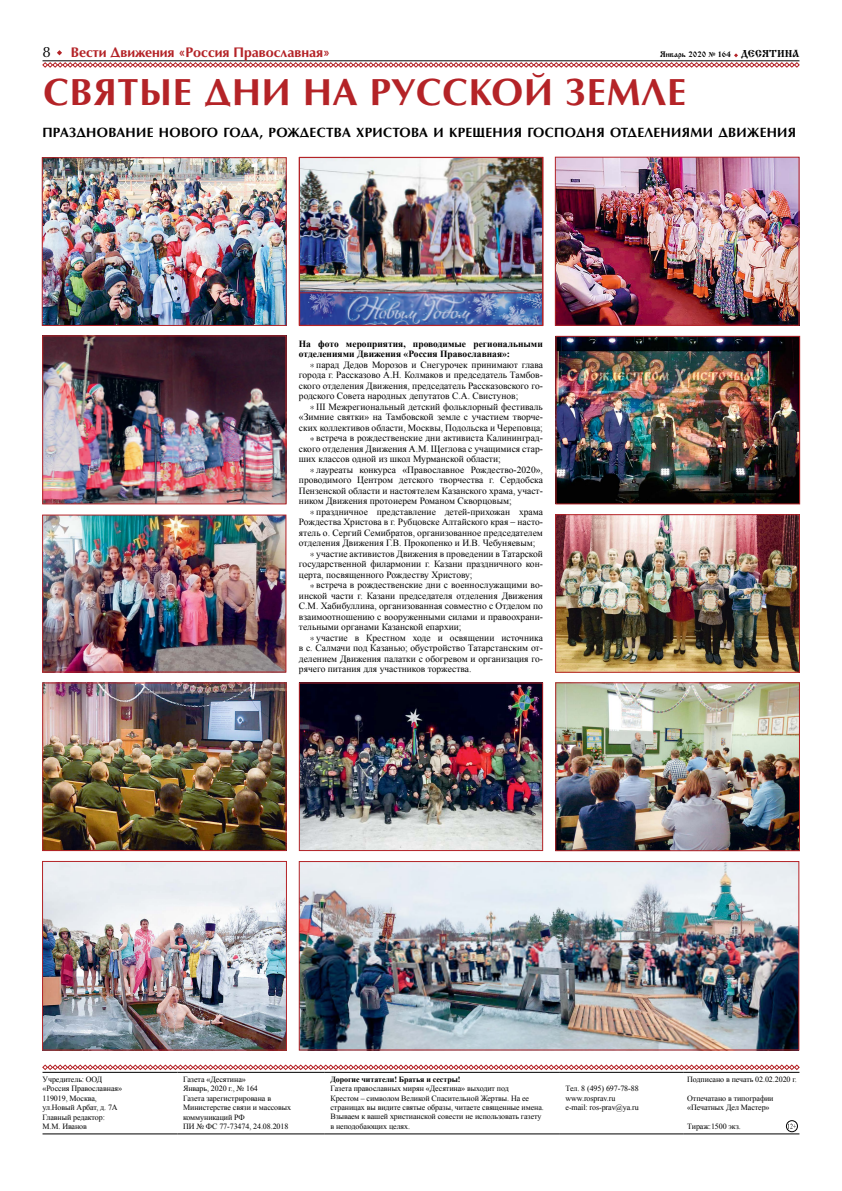
<style>
.page{position:relative;width:842px;height:1191px;background:#fff}
.page>*{position:absolute;margin:0;border:0;box-sizing:border-box;transform-origin:0 0}
.t1{font:700 38px "AG Opus C";letter-spacing:.025em;color:#b42327}
.t2{font:15px "AG Opus C";color:#000}
.t3{font:700 14px "AG Opus C";color:#b42327}
.t4{font:700 13.5px "AG Opus C";letter-spacing:.025em;color:#000}
.t5{font:9.5px/10.5px "Times New Roman";color:#000;text-align:justify}
.t6{font:700 9.5px/10.5px "Times New Roman";color:#000}
.t7{font:8px/9.4px "Times New Roman";letter-spacing:-.01em;color:#000}
.t8{font:700 8px "Times New Roman";letter-spacing:-.01em;color:#000}
.t9{font:8px "Izhitsa C";color:#000}
.s1{font-family:"Minion Pro";font-weight:700}
.s2{font-size:10px}
</style>
<div class="page">
<svg style="left:42px;top:50px;width:758px;height:18px"></svg>
<hr style="left:43px;top:61px;width:756px;height:1px;background:#000">
<hr style="left:43px;top:1072px;width:134px;height:1px;background:#000">
<hr style="left:177px;top:1072px;width:148px;height:1px;background:#000">
<hr style="left:325px;top:1072px;width:235px;height:1px;background:#000">
<hr style="left:560px;top:1072px;width:123px;height:1px;background:#000">
<hr style="left:683px;top:1072px;width:116px;height:1px;background:#000">
<hr style="left:43px;top:1133px;width:134px;height:1px;background:#000">
<hr style="left:177px;top:1133px;width:148px;height:1px;background:#000">
<hr style="left:325px;top:1133px;width:235px;height:1px;background:#000">
<hr style="left:560px;top:1133px;width:123px;height:1px;background:#000">
<hr style="left:683px;top:1133px;width:116px;height:1px;background:#000">
<svg style="left:42px;top:1064px;width:758px;height:6px"></svg>
<svg style="left:788px;top:1123px;width:8px;height:5px"></svg>
<div style="left:786px;top:1120px;width:12px;height:11px;border:1px solid #000;border-radius:50%"></div>
<img style="left:44px;top:517px;width:240px;height:153px">
<div style="left:42px;top:515px;width:244px;height:157px;border:1px solid #b42327"></div>
<img style="left:558px;top:516px;width:239px;height:154px">
<div style="left:556px;top:514px;width:243px;height:158px;border:1px solid #b42327"></div>
<img style="left:558px;top:338px;width:240px;height:164px">
<div style="left:556px;top:336px;width:244px;height:168px;border:1px solid #b42327"></div>
<img style="left:44px;top:338px;width:240px;height:164px">
<div style="left:42px;top:336px;width:244px;height:168px;border:1px solid #b42327"></div>
<img style="left:557px;top:159px;width:240px;height:164px">
<div style="left:555px;top:157px;width:244px;height:168px;border:1px solid #b42327"></div>
<img style="left:301px;top:159px;width:240px;height:133px">
<img style="left:301px;top:294px;width:240px;height:29px">
<div style="left:299px;top:292px;width:244px;height:34px;border:1px solid #b42327"></div>
<img style="left:301px;top:863px;width:496px;height:185px">
<div style="left:299px;top:861px;width:500px;height:189px;border:1px solid #b42327"></div>
<svg style="left:310px;top:363px;width:4px;height:4px"></svg>
<svg style="left:310px;top:405px;width:4px;height:4px"></svg>
<svg style="left:310px;top:437px;width:4px;height:4px"></svg>
<svg style="left:310px;top:468px;width:4px;height:4px"></svg>
<svg style="left:310px;top:510px;width:4px;height:4px"></svg>
<svg style="left:310px;top:552px;width:4px;height:4px"></svg>
<svg style="left:310px;top:584px;width:4px;height:4px"></svg>
<svg style="left:310px;top:636px;width:4px;height:4px"></svg>
<img style="left:558px;top:684px;width:239px;height:164px">
<div style="left:556px;top:682px;width:243px;height:168px;border:1px solid #b42327"></div>
<img style="left:44px;top:684px;width:240px;height:165px">
<div style="left:42px;top:682px;width:244px;height:169px;border:1px solid #b42327"></div>
<img style="left:44px;top:159px;width:240px;height:165px">
<div style="left:42px;top:157px;width:244px;height:169px;border:1px solid #b42327"></div>
<img style="left:301px;top:684px;width:240px;height:164px">
<div style="left:299px;top:682px;width:244px;height:168px;border:1px solid #b42327"></div>
<img style="left:44px;top:863px;width:241px;height:185px">
<div style="left:42px;top:861px;width:245px;height:189px;border:1px solid #b42327"></div>
<div style="left:299px;top:157px;width:244px;height:168px;border:1px solid #b42327"></div>
<h2 class="t2" style="left:43px;top:44px;width:10px">8</h2>
<h3 class="t3" style="left:71px;top:44px;width:261px">Вести Движения «Россия Православная»</h3>
<p class="t9" style="left:660px;top:50px;width:141px">Январь 2020 <span class="s1">№</span> 164 <span class="s2">ДЕСЯТИНА</span></p>
<h1 class="t1" style="left:44px;top:70px;width:644px">СВЯТЫЕ ДНИ НА РУССКОЙ ЗЕМЛЕ</h1>
<h3 class="t4" style="left:42px;top:124px;width:755px">ПРАЗДНОВАНИЕ НОВОГО ГОДА, РОЖДЕСТВА ХРИСТОВА И КРЕЩЕНИЯ ГОСПОДНЯ ОТДЕЛЕНИЯМИ ДВИЖЕНИЯ</h3>
<p class="t6" style="left:299px;top:338px;width:245px">На фото мероприятия, проводимые региональными отделениями Движения «Россия Православная»:</p>
<p class="t5" style="left:299px;top:359px;width:245px;text-indent:17px">парад Дедов Морозов и Снегурочек принимают глава города г. Рассказово А.Н. Колмаков и председатель Тамбов&shy;ского отделения Движения, председатель Рассказовского го&shy;родского Совета народных депутатов С.А. Свистунов;</p>
<p class="t5" style="left:316px;top:401px;width:228px">III Межрегиональный детский фольклорный фестиваль</p>
<p class="t5" style="left:299px;top:411px;width:245px">«Зимние святки» на Тамбовской земле с участием творче-</p>
<p class="t5" style="left:299px;top:422px;width:245px">ских коллективов области, Москвы, Подольска и Череповца;</p>
<p class="t5" style="left:316px;top:432px;width:228px">встреча в рождественские дни активиста Калининград-</p>
<p class="t5" style="left:299px;top:443px;width:245px">ского отделения Движения А.М. Щеглова с учащимися стар-</p>
<p class="t5" style="left:299px;top:453px;width:203px">ших классов одной из школ Мурманской области;</p>
<p class="t5" style="left:316px;top:464px;width:228px">лауреаты конкурса «Православное Рождество-2020»,</p>
<p class="t5" style="left:299px;top:474px;width:245px">проводимого Центром детского творчества г. Сердобска</p>
<p class="t5" style="left:299px;top:485px;width:245px">Пензенской области и настоятелем Казанского храма, участ-</p>
<p class="t5" style="left:299px;top:495px;width:214px">ником Движения протоиерем Романом Скворцовым;</p>
<p class="t5" style="left:316px;top:506px;width:228px">праздничное представление детей-прихожан храма</p>
<p class="t5" style="left:299px;top:516px;width:245px">Рождества Христова в г. Рубцовске Алтайского края – насто-</p>
<p class="t5" style="left:299px;top:527px;width:245px">ятель о. Сергий Семибратов, организованное председателем</p>
<p class="t5" style="left:299px;top:537px;width:238px">отделения Движения Г.В. Прокопенко и И.В. Чебуняевым;</p>
<p class="t5" style="left:316px;top:548px;width:228px">участие активистов Движения в проведении в Татарской</p>
<p class="t5" style="left:299px;top:558px;width:245px">государственной филармонии г. Казани праздничного кон-</p>
<p class="t5" style="left:299px;top:569px;width:175px">церта, посвященного Рождеству Христову;</p>
<p class="t5" style="left:316px;top:579px;width:228px">встреча в рождественские дни с военнослужащими во-</p>
<p class="t5" style="left:299px;top:590px;width:245px">инской части г. Казани председателя отделения Движения</p>
<p class="t5" style="left:299px;top:600px;width:245px">С.М. Хабибуллина, организованная совместно с Отделом по</p>
<p class="t5" style="left:299px;top:611px;width:245px">взаимоотношению с вооруженными силами и правоохрани-</p>
<p class="t5" style="left:299px;top:621px;width:164px">тельными органами Казанской епархии;</p>
<p class="t5" style="left:316px;top:632px;width:228px">участие в Крестном ходе и освящении источника</p>
<p class="t5" style="left:299px;top:642px;width:245px">в с. Салмачи под Казанью; обустройство Татарстанским от-</p>
<p class="t5" style="left:299px;top:653px;width:245px">делением Движения палатки с обогревом и организация го-</p>
<p class="t5" style="left:299px;top:663px;width:174px">рячего питания для участников торжества.</p>
<p class="t7" style="left:43px;top:1074px;width:81px">Учредитель: ООД «Россия Православная»<br>119019, Москва, ул.Новый Арбат, д. 7А<br>Главный редактор:<br>М.М. Иванов</p>
<p class="t7" style="left:183px;top:1074px;width:110px">Газета «Десятина»<br>Январь, 2020 г., № 164<br>Газета зарегистрирована в<br>Министерстве связи и массовых коммуникаций РФ<br>ПИ № ФС 77-73474, 24.08.2018</p>
<p class="t8" style="left:330px;top:1073px;width:132px">Дорогие читатели! Братья и сестры!</p>
<p class="t7" style="left:330px;top:1083px;width:215px">Газета православных мирян «Десятина» выходит под<br>Крестом – символом Великой Спасительной Жертвы. На ее страницах вы видите cвятые образы, читаете священные имена.<br>Взываем к вашей христианской совести не использовать газету в неподобающих целях.</p>
<p class="t7" style="left:566px;top:1083px;width:75px">Тел. 8 (495) 697-78-88 www.rosprav.ru e-mail: ros-prav@ya.ru</p>
<p class="t7" style="left:687px;top:1074px;width:111px">Подписано в печать 02.02.2020 г.</p>
<p class="t7" style="left:687px;top:1093px;width:88px">Отпечатано в типографии «Печатных Дел Мастер»</p>
<p class="t7" style="left:687px;top:1121px;width:55px">Тираж:1500 экз.</p>
</div>
